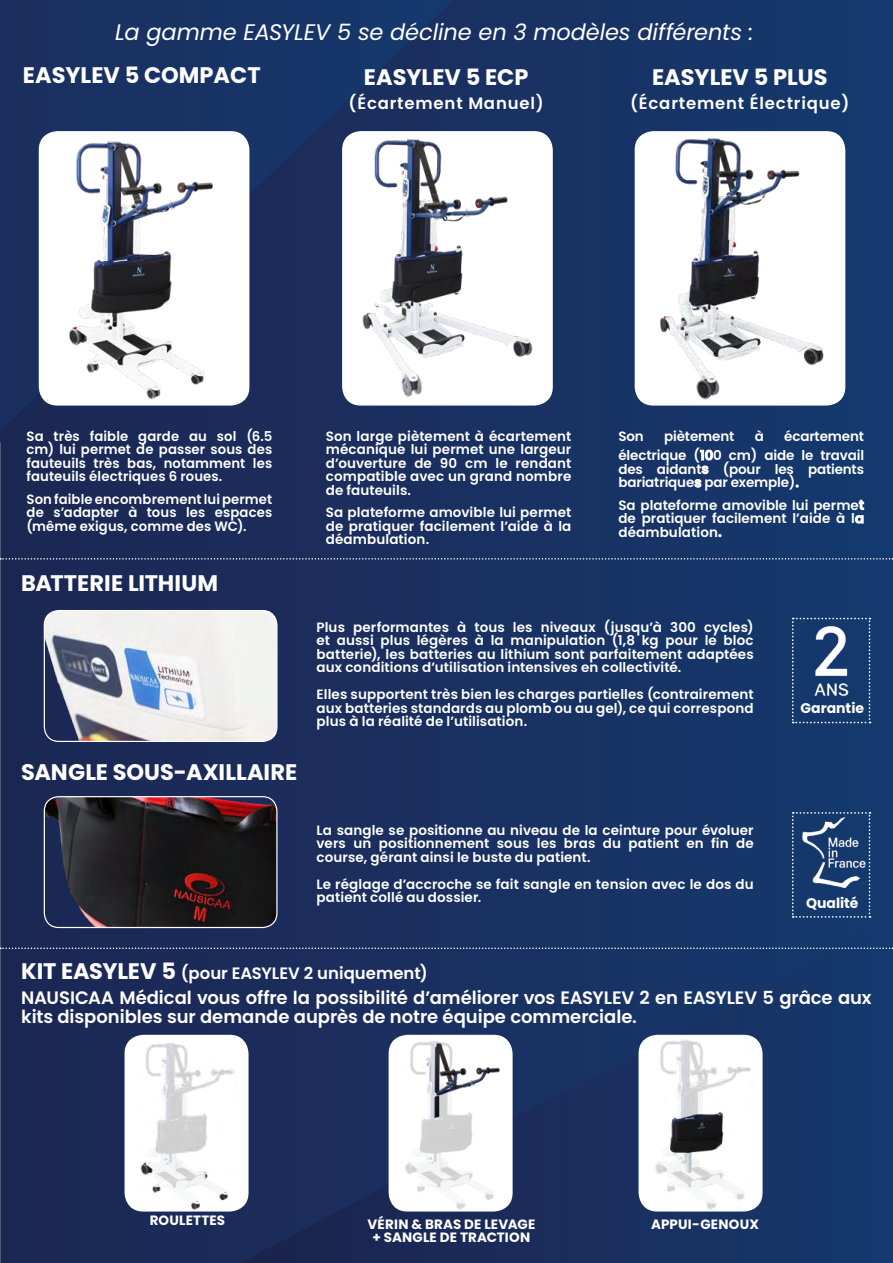
<style>
.page{position:relative;width:893px;height:1263px;background:#fff}
.page>*{position:absolute;margin:0;border:0;box-sizing:border-box;transform-origin:0 0}
.t1{font:700 22.5px "Poppins";color:#fff}
.t2{font:italic 22.5px "Poppins";letter-spacing:-.005em;color:#fff}
.t3{font:600 18px/19.5px "Poppins";letter-spacing:-.005em;color:#fff}
.t4{font:600 16.5px "Poppins";letter-spacing:.05em;color:#fff}
.t5{font:600 16.5px "Poppins";color:#fff}
.t6{font:700 13.95px "Poppins";color:#fff}
.t7{font:600 13.5px/13.5px "Poppins";letter-spacing:.005em;color:#fff;text-align:justify}
.t8{font:700 13.5px "Poppins";letter-spacing:.015em;color:#fff}
.s1{font-weight:700;font-size:22.5px}
</style>
<div class="page">
<img style="left:0;top:0;width:892px;height:1263px">
<div style="left:125px;top:1036px;width:123px;height:175px;background:#fff;border-radius:18px"></div>
<div style="left:125px;top:1035px;width:124px;height:176px;border:2px solid #fff;border-radius:18px"></div>
<div style="left:389px;top:1036px;width:123px;height:175px;background:#fff;border-radius:18px"></div>
<div style="left:389px;top:1035px;width:124px;height:176px;border:2px solid #fff;border-radius:18px"></div>
<div style="left:639px;top:1036px;width:123px;height:175px;background:#fff;border-radius:18px"></div>
<div style="left:639px;top:1035px;width:124px;height:176px;border:2px solid #fff;border-radius:18px"></div>
<div style="left:343px;top:132px;width:209px;height:273px;background:#fff;border-radius:18px"></div>
<div style="left:342px;top:131px;width:211px;height:275px;border:2px solid #fff;border-radius:18px"></div>
<div style="left:40px;top:132px;width:209px;height:273px;background:#fff;border-radius:18px"></div>
<div style="left:39px;top:131px;width:210px;height:275px;border:2px solid #fff;border-radius:18px"></div>
<div style="left:635px;top:132px;width:210px;height:273px;background:#fff;border-radius:18px"></div>
<div style="left:635px;top:131px;width:210px;height:275px;border:2px solid #fff;border-radius:18px"></div>
<img style="left:134px;top:1036px;width:105px;height:175px">
<img style="left:398px;top:1035px;width:106px;height:176px">
<img style="left:44px;top:610px;width:233px;height:131px">
<div style="left:44px;top:610px;width:233px;height:132px;border:1px solid #fff;border-radius:15px"></div>
<img style="left:44px;top:797px;width:233px;height:130px">
<div style="left:44px;top:796px;width:233px;height:132px;border:1px solid #fff;border-radius:15px"></div>
<img style="left:649px;top:129px;width:182px;height:276px">
<img style="left:356px;top:133px;width:183px;height:264px">
<img style="left:59px;top:131px;width:162px;height:269px">
<svg style="left:792px;top:618px;width:78px;height:105px;background:#32517f"></svg>
<svg style="left:792px;top:812px;width:78px;height:106px;background:#304f7d"></svg>
<svg style="left:0;top:558px;width:893px;height:2px;background:#56668a"></svg>
<svg style="left:0;top:947px;width:893px;height:2px;background:#55668a"></svg>
<img style="left:648px;top:1033px;width:107px;height:178px">
<h1 class="t2" style="left:115px;top:19px;width:640px">La gamme EASYLEV 5 se décline en 3 modèles différents :</h1>
<h1 class="t1" style="left:23px;top:62px;width:239px">EASYLEV 5 COMPACT</h1>
<h1 class="t1" style="left:364px;top:64px;width:166px">EASYLEV 5 ECP</h1>
<p class="t4" style="left:349px;top:94px;width:197px">(Écartement Manuel)</p>
<h1 class="t1" style="left:652px;top:64px;width:177px">EASYLEV 5 PLUS</h1>
<p class="t4" style="left:630px;top:94px;width:221px">(Écartement Électrique)</p>
<p class="t7" style="left:27px;top:429px;width:247px">Sa très faible garde au sol (6.5 cm) lui permet de passer sous des fauteuils très bas, notamment les fauteuils électriques 6 roues.</p>
<p class="t7" style="left:27px;top:492px;width:247px">Son faible encombrement lui permet de s’adapter à tous les espaces (même exigus, comme des WC).</p>
<h1 class="t1" style="left:21px;top:570px;width:198px">BATTERIE LITHIUM</h1>
<p class="t7" style="left:326px;top:429px;width:247px">Son large piètement à écartement mécanique lui permet une largeur d’ouverture de 90 cm le rendant compatible avec un grand nombre de fauteuils.</p>
<p class="t7" style="left:326px;top:506px;width:247px">Sa plateforme amovible lui permet de pratiquer facilement l’aide à la déambulation.</p>
<p class="t7" style="left:618px;top:427px;width:247px;line-height:18.9px;text-align:right">écartement<br>électrique (100 cm) aide le travail</p>
<p class="t7" style="left:618px;top:462px;width:247px">des aidants (pour les patients bariatriques par exemple).</p>
<p class="t7" style="left:618px;top:498px;width:247px">Sa plateforme amovible lui permet de pratiquer facilement l’aide à la déambulation.</p>
<p class="t7" style="left:618px;top:430px;width:27px">Son</p>
<p class="t7" style="left:664px;top:430px;width:72px">piètement</p>
<p class="t7" style="left:755px;top:430px;width:11px">à</p>
<h1 class="t1" style="left:21px;top:759px;width:277px">SANGLE SOUS-AXILLAIRE</h1>
<p class="t7" style="left:317px;top:620px;width:439px">Plus performantes à tous les niveaux (jusqu’à 300 cycles) et aussi plus légères à la manipulation (1,8 kg pour le bloc batterie), les batteries au lithium sont parfaitement adaptées aux conditions d’utilisation intensives en collectivité.</p>
<p class="t7" style="left:317px;top:688px;width:439px">Elles supportent très bien les charges partielles (contrairement aux batteries standards au plomb ou au gel), ce qui correspond plus à la réalité de l’utilisation.</p>
<p class="t7" style="left:317px;top:823px;width:439px">La sangle se positionne au niveau de la ceinture pour évoluer vers un positionnement sous les bras du patient en fin de course, gérant ainsi le buste du patient.</p>
<p class="t7" style="left:317px;top:877px;width:439px">Le réglage d’accroche se fait sangle en tension avec le dos du patient collé au dossier.</p>
<p class="t5" style="left:21px;top:964px;width:408px"><span class="s1">KIT EASYLEV 5</span> (pour EASYLEV 2 uniquement)</p>
<p class="t6" style="left:800px;top:700px;width:65px">Garantie</p>
<p class="t6" style="left:806px;top:895px;width:54px">Qualité</p>
<h2 class="t3" style="left:21px;top:988px;width:852px">NAUSICAA Médical vous offre la possibilité d’améliorer vos EASYLEV 2 en EASYLEV 5 grâce aux kits disponibles sur demande auprès de notre équipe commerciale.</h2>
<p class="t8" style="left:150px;top:1213px;width:77px">ROULETTES</p>
<p class="t8" style="left:367px;top:1216px;width:169px">VÉRIN &amp; BRAS DE LEVAGE</p>
<p class="t8" style="left:651px;top:1216px;width:109px">APPUI-GENOUX</p>
<p class="t8" style="left:373px;top:1229px;width:159px">+ SANGLE DE TRACTION</p>
</div>
